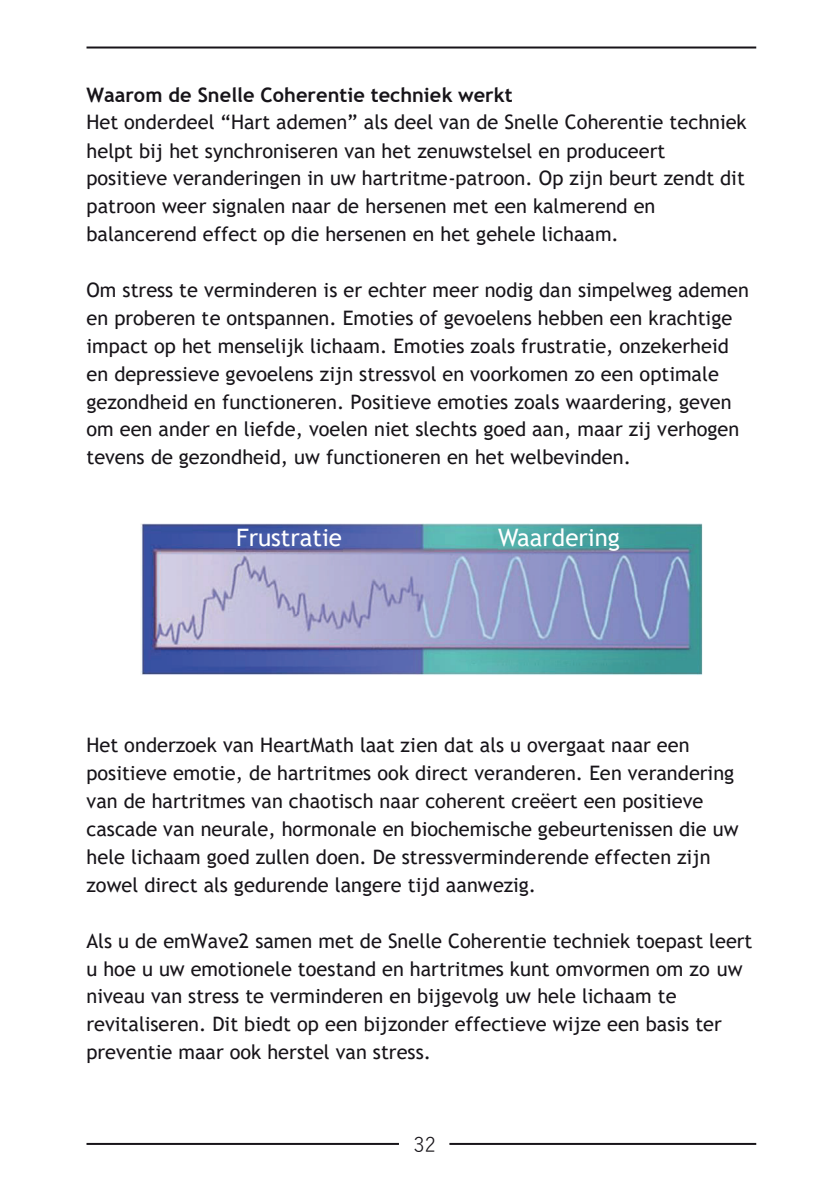
<style>
.page{position:relative;width:840px;height:1191px;background:#fff}
.page>*{position:absolute;margin:0;border:0;box-sizing:border-box;transform-origin:0 0}
.t1{font:24px "Trebuchet MS";letter-spacing:.005em;color:#fff}
.t2{font:20px/28px "Trebuchet MS";color:#171419}
.t3{font:700 20px "Trebuchet MS";color:#171419}
</style>
<div class="page">
<hr style="left:86px;top:47px;width:669px;height:2px;background:#171419">
<hr style="left:86px;top:1143px;width:313px;height:2px;background:#171419">
<hr style="left:449px;top:1143px;width:306px;height:2px;background:#171419">
<img style="left:141px;top:523px;width:560px;height:152px">
<img style="left:236px;top:527px;width:106px;height:24px">
<img style="left:497px;top:527px;width:122px;height:24px">
<p class="t3" style="left:86px;top:82px;width:427px">Waarom de Snelle Coherentie techniek werkt</p>
<p class="t2" style="left:86px;top:108px;width:661px">Het onderdeel “Hart ademen” als deel van de Snelle Coherentie techniek helpt bij het synchroniseren van het zenuwstelsel en produceert positieve veranderingen in uw hartritme-patroon. Op zijn beurt zendt dit patroon weer signalen naar de hersenen met een kalmerend en balancerend effect op die hersenen en het gehele lichaam.</p>
<p class="t2" style="left:86px;top:276px;width:663px">Om stress te verminderen is er echter meer nodig dan simpelweg ademen en proberen te ontspannen. Emoties of gevoelens hebben een krachtige impact op het menselijk lichaam. Emoties zoals frustratie, onzekerheid en depressieve gevoelens zijn stressvol en voorkomen zo een optimale gezondheid en functioneren. Positieve emoties zoals waardering, geven om een ander en liefde, voelen niet slechts goed aan, maar zij verhogen tevens de gezondheid, uw functioneren en het welbevinden.</p>
<p class="t1" style="left:236px;top:522px;width:107px">Frustratie</p>
<p class="t1" style="left:498px;top:522px;width:123px">Waardering</p>
<p class="t2" style="left:86px;top:731px;width:653px">Het onderzoek van HeartMath laat zien dat als u overgaat naar een positieve emotie, de hartritmes ook direct veranderen. Een verandering van de hartritmes van chaotisch naar coherent creëert een positieve cascade van neurale, hormonale en biochemische gebeurtenissen die uw hele lichaam goed zullen doen. De stressverminderende effecten zijn zowel direct als gedurende langere tijd aanwezig.</p>
<p class="t2" style="left:86px;top:926px;width:667px">Als u de emWave2 samen met de Snelle Coherentie techniek toepast leert u hoe u uw emotionele toestand en hartritmes kunt omvormen om zo uw niveau van stress te verminderen en bijgevolg uw hele lichaam te revitaliseren. Dit biedt op een bijzonder effectieve wijze een basis ter preventie maar ook herstel van stress.</p>
</div>
